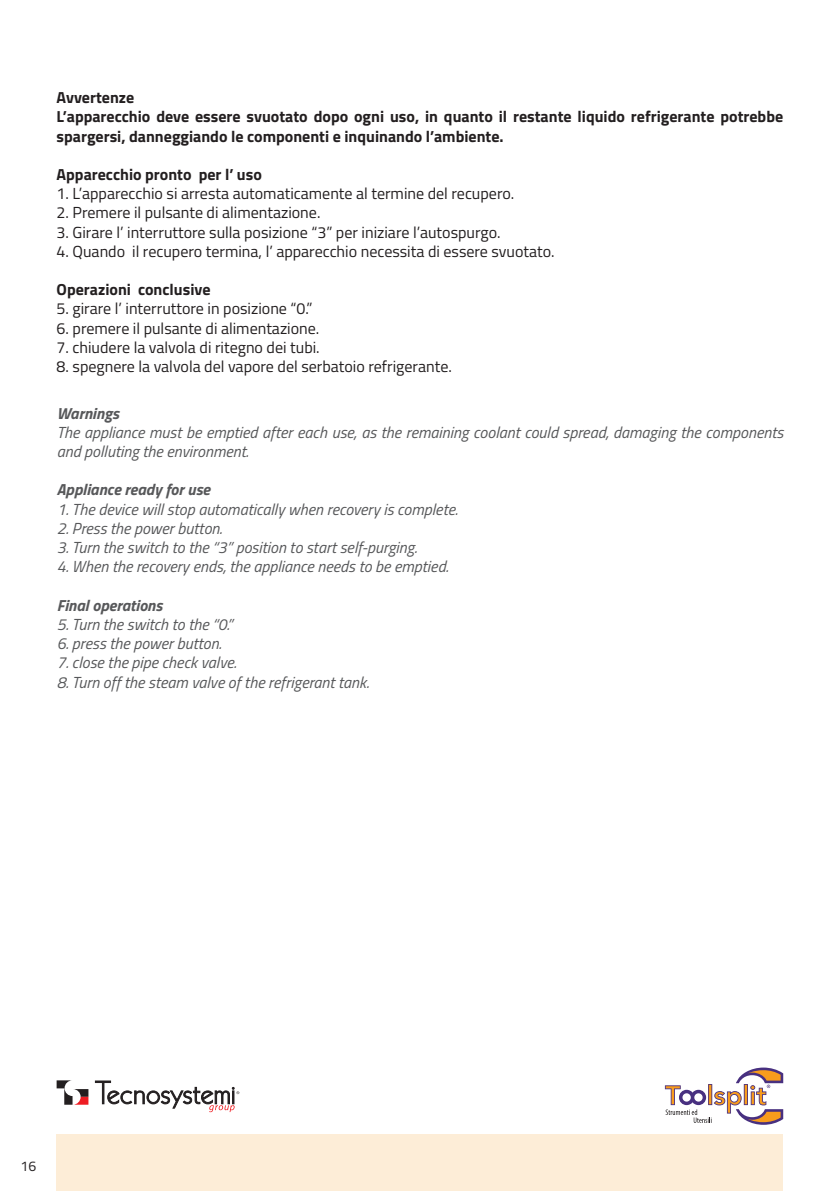
<style>
.page{position:relative;width:840px;height:1191px;background:#fff}
.page>*{position:absolute;margin:0;border:0;box-sizing:border-box;transform-origin:0 0}
.t1{font:italic 16px/19.2px "Titillium Web";color:#57585a}
.t2{font:16px "Titillium Web";color:#231f20}
.t3{font:700 16px/19.2px "Titillium Web";color:#231f20}
.t4{font:italic 700 16px "Titillium Web";color:#57585a}
.t5{font:14px "Titillium Web";color:#231f20}
</style>
<div class="page">
<svg style="left:57px;top:1080px;width:31px;height:24px"></svg>
<svg style="left:95px;top:1080px;width:144px;height:32px"></svg>
<svg style="left:664px;top:1067px;width:118px;height:57px"></svg>
<div style="left:57px;top:1134px;width:725px;height:57px;background:#fdedd7"></div>
<p class="t3" style="left:57px;top:87px;width:727px">Avvertenze<br>L’apparecchio deve essere svuotato dopo ogni uso, in quanto il restante liquido refrigerante potrebbe spargersi, danneggiando le componenti e inquinando l’ambiente.</p>
<p class="t3" style="left:57px;top:164px;width:207px">Apparecchio pronto per l’ uso</p>
<p class="t2" style="left:57px;top:182px;width:459px">1. L’apparecchio si arresta automaticamente al termine del recupero.</p>
<p class="t2" style="left:57px;top:201px;width:265px">2. Premere il pulsante di alimentazione.</p>
<p class="t2" style="left:57px;top:220px;width:445px">3. Girare l’ interruttore sulla posizione “3” per iniziare l’autospurgo.</p>
<p class="t2" style="left:57px;top:239px;width:499px">4. Quando il recupero termina, l’ apparecchio necessita di essere svuotato.</p>
<p class="t3" style="left:57px;top:279px;width:155px">Operazioni conclusive</p>
<p class="t2" style="left:57px;top:297px;width:257px">5. girare l’ interruttore in posizione “0.”</p>
<p class="t2" style="left:57px;top:316px;width:264px">6. premere il pulsante di alimentazione.</p>
<p class="t2" style="left:57px;top:335px;width:264px">7. chiudere la valvola di ritegno dei tubi.</p>
<p class="t2" style="left:57px;top:355px;width:396px">8. spegnere la valvola del vapore del serbatoio refrigerante.</p>
<p class="t4" style="left:57px;top:400px;width:64px">Warnings</p>
<p class="t1" style="left:57px;top:422px;width:727px">The appliance must be emptied after each use, as the remaining coolant could spread, damaging the components and polluting the environment.</p>
<p class="t4" style="left:57px;top:477px;width:155px">Appliance ready for use</p>
<p class="t1" style="left:57px;top:498px;width:402px">1. The device will stop automatically when recovery is complete.</p>
<p class="t1" style="left:57px;top:518px;width:167px">2. Press the power button.</p>
<p class="t1" style="left:57px;top:537px;width:361px">3. Turn the switch to the “3” position to start self-purging.</p>
<p class="t1" style="left:57px;top:556px;width:393px">4. When the recovery ends, the appliance needs to be emptied.</p>
<p class="t4" style="left:57px;top:592px;width:107px">Final operations</p>
<p class="t1" style="left:57px;top:614px;width:177px">5. Turn the switch to the “0.”</p>
<p class="t1" style="left:57px;top:633px;width:166px">6. press the power button.</p>
<p class="t1" style="left:57px;top:652px;width:181px">7. close the pipe check valve.</p>
<p class="t1" style="left:57px;top:671px;width:313px">8. Turn off the steam valve of the refrigerant tank.</p>
<p class="t5" style="left:21px;top:1156px;width:17px">16</p>
</div>
